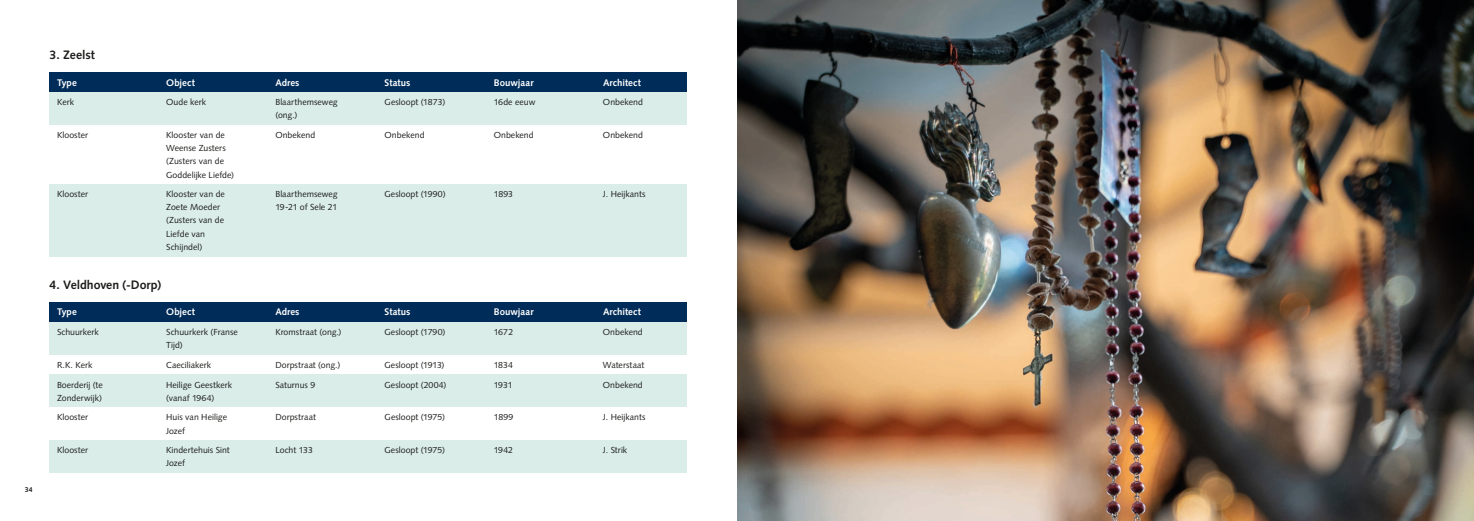
<style>
.page{position:relative;width:1474px;height:521px;background:#fff}
.page>*{position:absolute;margin:0;border:0;box-sizing:border-box;transform-origin:0 0}
.t1{font:700 12.25px "Syntax LT Std";letter-spacing:-.005em;color:#1d1d1b}
.t2{font:700 9.62px "Syntax LT Std";letter-spacing:.005em;color:#fff}
.t3{font:8.75px/13.1px "Syntax LT Std";color:#1d1d1b}
.t4{font:700 7px "Syntax LT Std";color:#1d1d1b}
</style>
<div class="page">
<div style="left:50px;top:374px;width:637px;height:33px;background:#daede8"></div>
<div style="left:50px;top:302px;width:637px;height:20px;background:#002c59"></div>
<div style="left:50px;top:322px;width:637px;height:33px;background:#daede8"></div>
<div style="left:50px;top:184px;width:637px;height:72px;background:#daede8"></div>
<div style="left:50px;top:92px;width:637px;height:33px;background:#daede8"></div>
<div style="left:50px;top:72px;width:637px;height:20px;background:#002c59"></div>
<div style="left:50px;top:440px;width:637px;height:33px;background:#daede8"></div>
<img style="left:737px;top:0;width:736px;height:521px">
<p class="t4" style="left:25px;top:486px;width:9px">34</p>
<h1 class="t1" style="left:50px;top:48px;width:47px">3. Zeelst</h1>
<p class="t2" style="left:57px;top:77px;width:21px">Type</p>
<p class="t2" style="left:166px;top:77px;width:30px">Object</p>
<p class="t2" style="left:275px;top:77px;width:26px">Adres</p>
<p class="t2" style="left:384px;top:77px;width:27px">Status</p>
<p class="t2" style="left:494px;top:77px;width:41px">Bouwjaar</p>
<p class="t2" style="left:603px;top:77px;width:39px">Architect</p>
<p class="t3" style="left:57px;top:96px;width:19px">Kerk</p>
<p class="t3" style="left:166px;top:96px;width:41px">Oude kerk</p>
<p class="t3" style="left:275px;top:96px;width:64px">Blaarthemseweg (ong.)</p>
<p class="t3" style="left:384px;top:96px;width:62px">Gesloopt (1873)</p>
<p class="t3" style="left:494px;top:96px;width:43px">16de eeuw</p>
<p class="t3" style="left:603px;top:96px;width:41px">Onbekend</p>
<p class="t3" style="left:57px;top:129px;width:32px">Klooster</p>
<p class="t3" style="left:166px;top:129px;width:69px">Klooster van de<br>Weense Zusters (Zusters van de<br>Goddelijke Liefde)</p>
<p class="t3" style="left:275px;top:129px;width:41px">Onbekend</p>
<p class="t3" style="left:384px;top:129px;width:41px">Onbekend</p>
<p class="t3" style="left:494px;top:129px;width:41px">Onbekend</p>
<p class="t3" style="left:603px;top:129px;width:41px">Onbekend</p>
<p class="t3" style="left:57px;top:188px;width:32px">Klooster</p>
<p class="t3" style="left:166px;top:188px;width:60px">Klooster van de<br>Zoete Moeder (Zusters van de<br>Liefde van<br>Schijndel)</p>
<p class="t3" style="left:275px;top:188px;width:64px">Blaarthemseweg<br>19-21 of Sele 21</p>
<p class="t3" style="left:384px;top:188px;width:63px">Gesloopt (1990)</p>
<p class="t3" style="left:494px;top:188px;width:21px">1893</p>
<p class="t3" style="left:603px;top:188px;width:44px">J. Heijkants</p>
<h1 class="t1" style="left:50px;top:278px;width:113px">4. Veldhoven (-Dorp)</h1>
<p class="t2" style="left:57px;top:306px;width:21px">Type</p>
<p class="t2" style="left:166px;top:306px;width:30px">Object</p>
<p class="t2" style="left:275px;top:306px;width:26px">Adres</p>
<p class="t2" style="left:384px;top:306px;width:27px">Status</p>
<p class="t2" style="left:494px;top:306px;width:41px">Bouwjaar</p>
<p class="t2" style="left:603px;top:306px;width:39px">Architect</p>
<p class="t3" style="left:57px;top:325px;width:43px">Schuurkerk</p>
<p class="t3" style="left:166px;top:325px;width:73px">Schuurkerk (Franse<br>Tijd)</p>
<p class="t3" style="left:275px;top:325px;width:68px">Kromstraat (ong.)</p>
<p class="t3" style="left:384px;top:325px;width:62px">Gesloopt (1790)</p>
<p class="t3" style="left:494px;top:325px;width:21px">1672</p>
<p class="t3" style="left:603px;top:325px;width:41px">Onbekend</p>
<p class="t3" style="left:57px;top:358px;width:37px">R.K. Kerk</p>
<p class="t3" style="left:166px;top:358px;width:47px">Caeciliakerk</p>
<p class="t3" style="left:275px;top:358px;width:66px">Dorpstraat (ong.)</p>
<p class="t3" style="left:384px;top:358px;width:61px">Gesloopt (1913)</p>
<p class="t3" style="left:494px;top:358px;width:21px">1834</p>
<p class="t3" style="left:603px;top:358px;width:43px">Waterstaat</p>
<p class="t3" style="left:57px;top:378px;width:47px">Boerderij (te<br>Zonderwijk)</p>
<p class="t3" style="left:166px;top:378px;width:68px">Heilige Geestkerk (vanaf 1964)</p>
<p class="t3" style="left:275px;top:378px;width:41px">Saturnus 9</p>
<p class="t3" style="left:384px;top:378px;width:63px">Gesloopt (2004)</p>
<p class="t3" style="left:493px;top:378px;width:20px">1931</p>
<p class="t3" style="left:603px;top:378px;width:41px">Onbekend</p>
<p class="t3" style="left:57px;top:411px;width:32px">Klooster</p>
<p class="t3" style="left:166px;top:411px;width:62px">Huis van Heilige<br>Jozef</p>
<p class="t3" style="left:275px;top:411px;width:42px">Dorpstraat</p>
<p class="t3" style="left:384px;top:411px;width:62px">Gesloopt (1975)</p>
<p class="t3" style="left:494px;top:411px;width:21px">1899</p>
<p class="t3" style="left:603px;top:411px;width:44px">J. Heijkants</p>
<p class="t3" style="left:57px;top:444px;width:32px">Klooster</p>
<p class="t3" style="left:166px;top:444px;width:65px">Kindertehuis Sint<br>Jozef</p>
<p class="t3" style="left:275px;top:444px;width:39px">Locht 133</p>
<p class="t3" style="left:384px;top:444px;width:62px">Gesloopt (1975)</p>
<p class="t3" style="left:494px;top:444px;width:21px">1942</p>
<p class="t3" style="left:603px;top:444px;width:26px">J. Strik</p>
</div>
